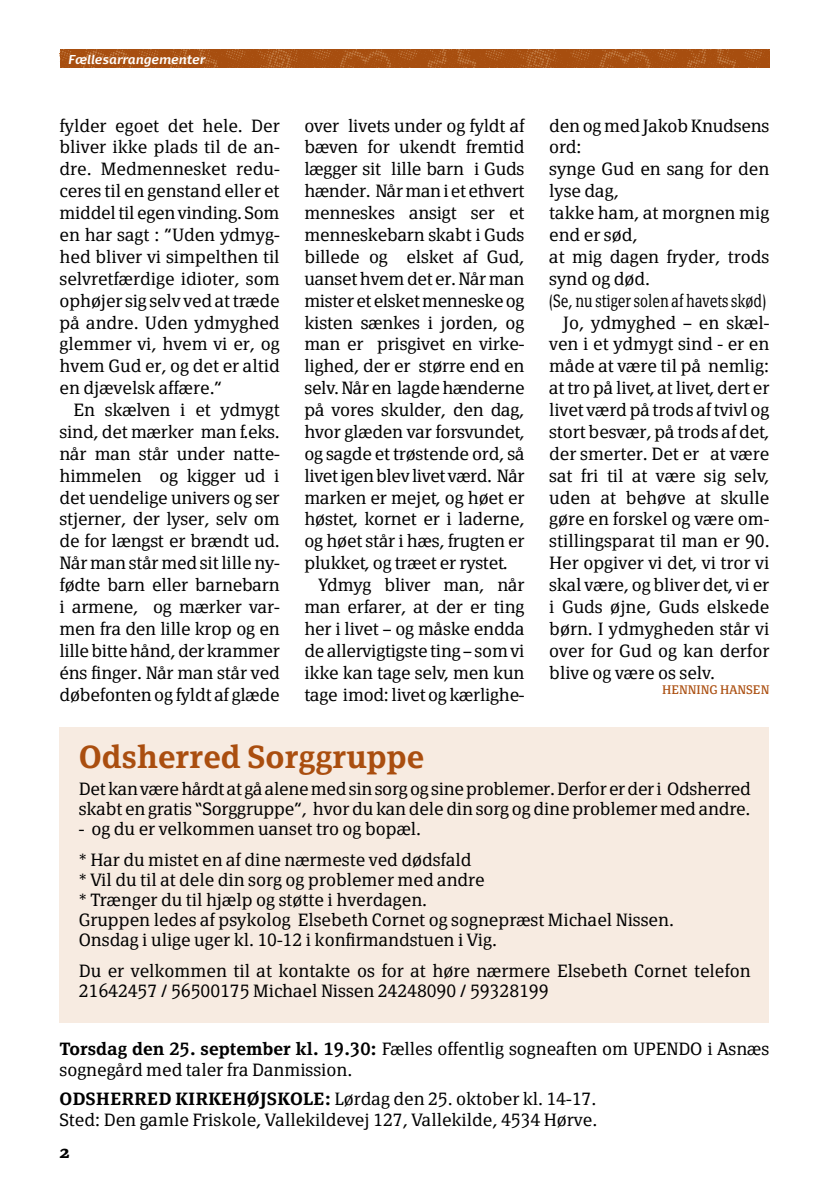
<style>
.page{position:relative;width:819px;height:1191px;background:#fff}
.page>*{position:absolute;margin:0;border:0;box-sizing:border-box;transform-origin:0 0}
.t1{font:600 31.5px "Page Serif TF";color:#aa4e0f}
.t2{font:300 17.5px/21.9px "Page Serif TF";color:#000}
.t3{font:300 17.5px "Page Serif TF";letter-spacing:-.02em;color:#000}
.t4{font:300 17.5px "Page Serif TF";color:#000;scale:.8 1}
.t5{font:600 17.5px "Page Serif TF";color:#000}
.t6{font:700 17.5px "Page Serif";color:#000}
.t7{font:italic 700 12.25px "Dancer TF";color:#fff}
.t8{font:12.25px "Page Serif";color:#aa4e0f}
.s1{font-weight:600}
</style>
<div class="page">
<div style="left:60px;top:727px;width:709px;height:295px;background:#f7ebe1"></div>
<svg style="left:60px;top:67px;width:709px;height:1px"></svg>
<img style="left:60px;top:50px;width:709px;height:17px">
<p class="t7" style="left:68px;top:52px;width:138px">Fællesarrangementer</p>
<p class="t2" style="left:60px;top:114px;width:222px;text-align:justify">fylder egoet det hele. Der bliver ikke plads til de an&shy;dre. Medmennesket redu&shy;ceres til en genstand eller et middel til egen vinding. Som en har sagt : ”Uden ydmyg&shy;hed bliver vi simpelthen til selvretfærdige idioter, som ophøjer sig selv ved at træde på andre. Uden ydmyghed glemmer vi, hvem vi er, og hvem Gud er, og det er altid en djævelsk affære.”</p>
<p class="t2" style="left:60px;top:399px;width:222px;text-align:justify;text-indent:14px">En skælven i et ydmygt sind, det mærker man f.eks. når man står under natte&shy;himmelen og kigger ud i det uendelige univers og ser stjerner, der lyser, selv om de for længst er brændt ud.<br>Når man står med sit lille ny&shy;fødte barn eller barnebarn i armene, og mærker var&shy;men fra den lille krop og en lille bitte hånd, der krammer éns finger. Når man står ved døbefonten og fyldt af glæde</p>
<p class="t2" style="left:304px;top:114px;width:221px">over livets under og fyldt af</p>
<p class="t2" style="left:304px;top:136px;width:221px">bæven for ukendt fremtid</p>
<p class="t2" style="left:304px;top:158px;width:221px">lægger sit lille barn i Guds</p>
<p class="t3" style="left:304px;top:181px;width:221px">hænder. Når man i et ethvert</p>
<p class="t2" style="left:304px;top:202px;width:221px">menneskes ansigt ser et</p>
<p class="t2" style="left:304px;top:224px;width:221px">menneskebarn skabt i Guds</p>
<p class="t2" style="left:304px;top:246px;width:221px">billede og elsket af Gud,</p>
<p class="t2" style="left:304px;top:267px;width:221px">uanset hvem det er. Når man</p>
<p class="t3" style="left:304px;top:290px;width:221px">mister et elsket menneske og</p>
<p class="t2" style="left:304px;top:311px;width:221px">kisten sænkes i jorden, og</p>
<p class="t2" style="left:304px;top:333px;width:221px">man er prisgivet en virke-</p>
<p class="t2" style="left:304px;top:355px;width:221px">lighed, der er større end en</p>
<p class="t2" style="left:304px;top:377px;width:221px">selv. Når en lagde hænderne</p>
<p class="t2" style="left:304px;top:399px;width:221px">på vores skulder, den dag,</p>
<p class="t2" style="left:304px;top:421px;width:221px">hvor glæden var forsvundet,</p>
<p class="t2" style="left:304px;top:442px;width:221px">og sagde et trøstende ord, så</p>
<p class="t3" style="left:304px;top:465px;width:221px">livet igen blev livet værd. Når</p>
<p class="t2" style="left:304px;top:486px;width:221px">marken er mejet, og høet er</p>
<p class="t2" style="left:304px;top:508px;width:221px">høstet, kornet er i laderne,</p>
<p class="t2" style="left:304px;top:530px;width:221px">og høet står i hæs, frugten er</p>
<p class="t2" style="left:304px;top:552px;width:204px">plukket, og træet er rystet.</p>
<p class="t2" style="left:318px;top:574px;width:207px">Ydmyg bliver man, når</p>
<p class="t2" style="left:304px;top:596px;width:221px">man erfarer, at der er ting</p>
<p class="t2" style="left:304px;top:617px;width:221px">her i livet – og måske endda</p>
<p class="t2" style="left:304px;top:639px;width:221px">de allervigtigste ting – som vi</p>
<p class="t2" style="left:304px;top:661px;width:221px">ikke kan tage selv, men kun</p>
<p class="t2" style="left:304px;top:683px;width:221px">tage imod: livet og kærlighe-</p>
<p class="t2" style="left:549px;top:114px;width:221px">den og med Jakob Knudsens</p>
<p class="t2" style="left:549px;top:136px;width:34px">ord:</p>
<p class="t2" style="left:549px;top:158px;width:222px">synge Gud en sang for den</p>
<p class="t2" style="left:549px;top:180px;width:71px">lyse dag,</p>
<p class="t2" style="left:549px;top:202px;width:221px">takke ham, at morgnen mig</p>
<p class="t2" style="left:549px;top:224px;width:90px">end er sød,</p>
<p class="t2" style="left:549px;top:246px;width:221px">at mig dagen fryder, trods</p>
<p class="t2" style="left:549px;top:267px;width:102px">synd og død.</p>
<p class="t4" style="left:549px;top:290px;width:272px">(Se, nu stiger solen af havets skød)</p>
<p class="t2" style="left:563px;top:311px;width:207px">Jo, ydmyghed – en skæl-</p>
<p class="t2" style="left:549px;top:333px;width:221px">ven i et ydmygt sind - er en</p>
<p class="t2" style="left:549px;top:355px;width:221px">måde at være til på nemlig:</p>
<p class="t2" style="left:549px;top:377px;width:222px">at tro på livet, at livet, dert er</p>
<p class="t2" style="left:549px;top:399px;width:222px">livet værd på trods af tvivl og</p>
<p class="t2" style="left:549px;top:421px;width:221px">stort besvær, på trods af det,</p>
<p class="t2" style="left:549px;top:442px;width:221px">der smerter. Det er at være</p>
<p class="t2" style="left:549px;top:464px;width:221px">sat fri til at være sig selv,</p>
<p class="t2" style="left:549px;top:486px;width:221px">uden at behøve at skulle</p>
<p class="t2" style="left:549px;top:508px;width:221px">gøre en forskel og være om-</p>
<p class="t2" style="left:549px;top:530px;width:221px">stillingsparat til man er 90.</p>
<p class="t2" style="left:549px;top:552px;width:221px">Her opgiver vi det, vi tror vi</p>
<p class="t2" style="left:549px;top:574px;width:221px">skal være, og bliver det, vi er</p>
<p class="t2" style="left:549px;top:596px;width:221px">i Guds øjne, Guds elskede</p>
<p class="t2" style="left:549px;top:617px;width:221px">børn. I ydmygheden står vi</p>
<p class="t2" style="left:549px;top:639px;width:222px">over for Gud og kan derfor</p>
<p class="t2" style="left:549px;top:661px;width:167px">blive og være os selv.</p>
<p class="t8" style="left:662px;top:683px;width:109px">HENNING HANSEN</p>
<h1 class="t1" style="left:79px;top:737px;width:347px">Odsherred Sorggruppe</h1>
<p class="t2" style="left:79px;top:778px;width:673px;line-height:20.1px">Det kan være hårdt at gå alene med sin sorg og sine problemer. Derfor er der i Odsherred skabt en gratis “Sorggruppe”, hvor du kan dele din sorg og dine problemer med andre.</p>
<p class="t2" style="left:79px;top:813px;width:394px;line-height:30.6px">- og du er velkommen uanset tro og bopæl.<br>* Har du mistet en af dine nærmeste ved dødsfald</p>
<p class="t2" style="left:79px;top:869px;width:596px;line-height:20.1px">* Vil du til at dele din sorg og problemer med andre<br>* Trænger du til hjælp og støtte i hverdagen.<br>Gruppen ledes af psykolog Elsebeth Cornet og sognepræst Michael Nissen.<br>Onsdag i ulige uger kl. 10-12 i konfirmandstuen i Vig.</p>
<p class="t2" style="left:79px;top:960px;width:673px;line-height:20.1px">Du er velkommen til at kontakte os for at høre nærmere Elsebeth Cornet telefon<br>21642457 / 56500175 Michael Nissen 24248090 / 59328199</p>
<p class="t2" style="left:59px;top:1037px;width:598px"><span class="s1">Torsdag den 25. september kl. 19.30:</span> Fælles offentlig sogneaften om Upendo</p>
<p class="t2" style="left:707px;top:1037px;width:63px">i Asnæs</p>
<p class="t2" style="left:59px;top:1058px;width:294px">sognegård med taler fra Danmission.</p>
<p class="t5" style="left:59px;top:1088px;width:64px">ODSHERRED</p>
<p class="t5" style="left:175px;top:1088px;width:13px">KIRKE</p>
<p class="t2" style="left:59px;top:1088px;width:539px;line-height:21px;text-align:right"><span class="s1">HØJSKOLE:</span> Lørdag den 25. oktober kl. 14-17.<br>Sted: Den gamle Friskole, Vallekildevej 127, Vallekilde, 4534 Hørve.</p>
<p class="t6" style="left:60px;top:1141px;width:12px">2</p>
</div>
